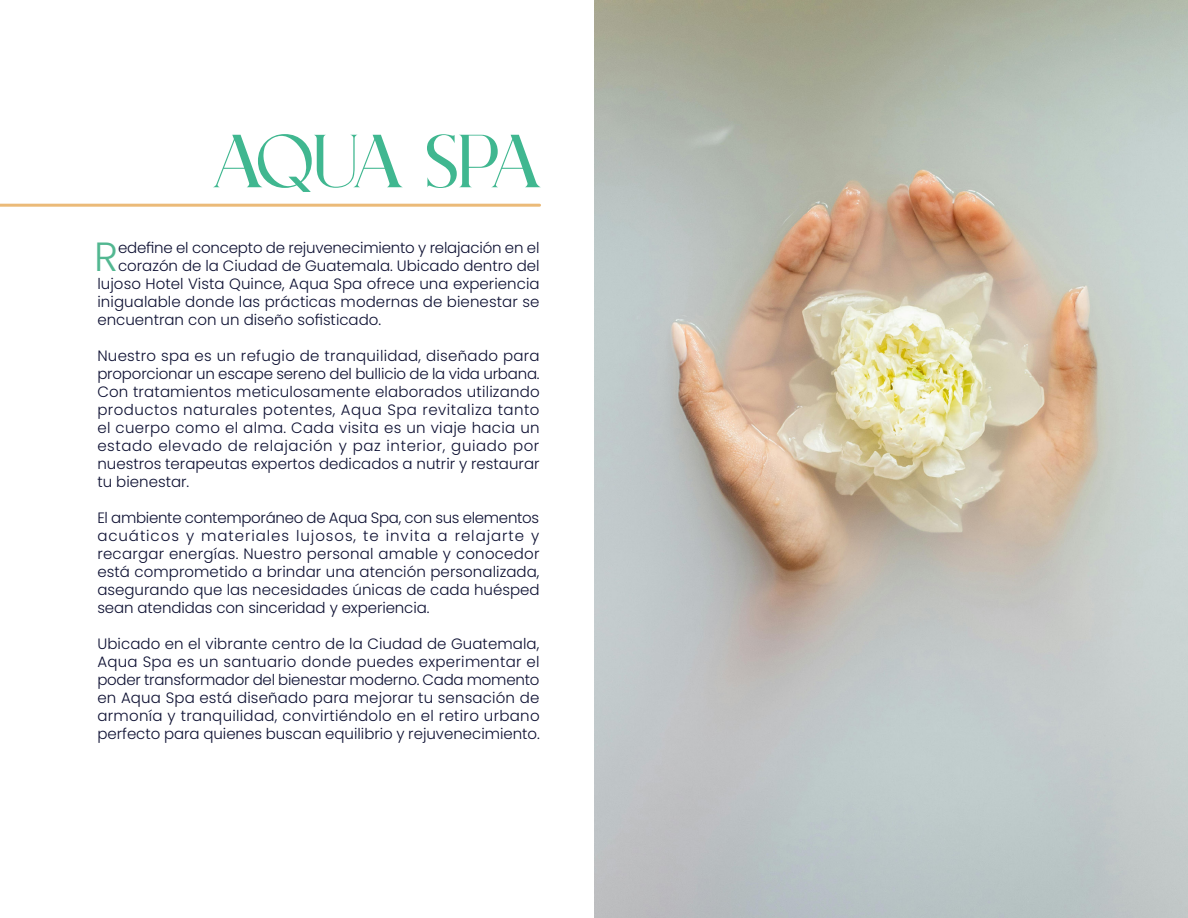
<style>
.page{position:relative;width:1188px;height:918px;background:#fff}
.page>*{position:absolute;margin:0;border:0;box-sizing:border-box;transform-origin:0 0}
.t1{font:75px "BODAR Regular";letter-spacing:-.05em;color:#40b790}
.t2{font:300 40.8px "Poppins";color:#52b791}
.t3{font:300 15px/18px "Poppins";color:#0d1032;text-align:justify}
</style>
<div class="page">
<hr style="left:0;top:204px;width:540px;height:3px;background:#ebba78">
<img style="left:594px;top:0;width:594px;height:918px">
<p class="t1" style="left:214px;top:121px;width:327px">AQUA SPA</p>
<p class="t2" style="left:94px;top:233px;width:25px">R</p>
<p class="t3" style="left:118px;top:239px;width:423px">edefine el concepto de rejuvenecimiento y relajación en el</p>
<p class="t3" style="left:118px;top:257px;width:423px">corazón de la Ciudad de Guatemala. Ubicado dentro del</p>
<p class="t3" style="left:97px;top:275px;width:444px">lujoso Hotel Vista Quince, Aqua Spa ofrece una experiencia</p>
<p class="t3" style="left:97px;top:293px;width:444px">inigualable donde las prácticas modernas de bienestar se</p>
<p class="t3" style="left:97px;top:311px;width:285px">encuentran con un diseño sofisticado.</p>
<p class="t3" style="left:97px;top:347px;width:444px">Nuestro spa es un refugio de tranquilidad, diseñado para proporcionar un escape sereno del bullicio de la vida urbana.<br>Con tratamientos meticulosamente elaborados utilizando productos naturales potentes, Aqua Spa revitaliza tanto el cuerpo como el alma. Cada visita es un viaje hacia un estado elevado de relajación y paz interior, guiado por nuestros terapeutas expertos dedicados a nutrir y restaurar tu bienestar.</p>
<p class="t3" style="left:97px;top:509px;width:444px">El ambiente contemporáneo de Aqua Spa, con sus elementos acuáticos y materiales lujosos, te invita a relajarte y recargar energías. Nuestro personal amable y conocedor está comprometido a brindar una atención personalizada, asegurando que las necesidades únicas de cada huésped sean atendidas con sinceridad y experiencia.</p>
<p class="t3" style="left:97px;top:635px;width:444px">Ubicado en el vibrante centro de la Ciudad de Guatemala, Aqua Spa es un santuario donde puedes experimentar el poder transformador del bienestar moderno. Cada momento en Aqua Spa está diseñado para mejorar tu sensación de armonía y tranquilidad, convirtiéndolo en el retiro urbano perfecto para quienes buscan equilibrio y rejuvenecimiento.</p>
</div>
